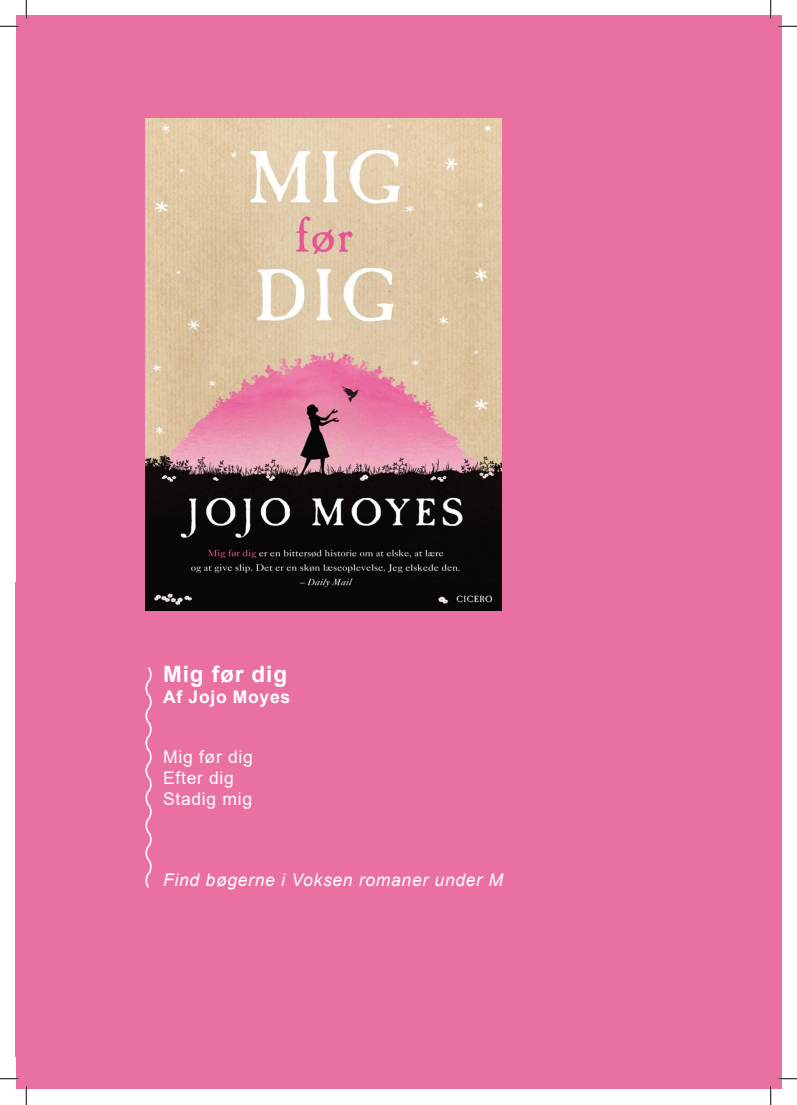
<style>
.page{position:relative;width:797px;height:1105px;background:#fff}
.page>*{position:absolute;margin:0;border:0;box-sizing:border-box;transform-origin:0 0}
.Body_Text{font:700 22.5px "Arial";letter-spacing:.04em;color:#fff}
.Body_Text-2{font:italic 17.5px "Arial";letter-spacing:.04em;color:#fff}
.Body_Text-3{font:17.5px/21px "Arial";letter-spacing:.04em;color:#fff}
.Body_Text-4{font:700 17.5px "Arial";letter-spacing:.04em;color:#fff}
</style>
<div class="page">
<div style="left:16px;top:16px;width:765px;height:1073px;background:#ea70a1"></div>
<img style="left:145px;top:119px;width:356px;height:492px">
<hr style="left:16px;top:583px;width:1px;height:474px;background:#ea70a1">
<div style="left:145px;top:648px;width:560px;height:329px;background:#ea70a1"></div>
<svg style="left:143px;top:665px;width:9px;height:225px"></svg>
<svg style="left:0;top:25px;width:19px;height:2px"></svg>
<svg style="left:778px;top:25px;width:19px;height:2px"></svg>
<svg style="left:0;top:1078px;width:19px;height:1px"></svg>
<svg style="left:778px;top:1078px;width:19px;height:1px"></svg>
<svg style="left:25px;top:0;width:2px;height:19px"></svg>
<svg style="left:25px;top:1086px;width:2px;height:19px"></svg>
<svg style="left:770px;top:0;width:1px;height:19px"></svg>
<svg style="left:770px;top:1086px;width:1px;height:19px"></svg>
<p class="Body_Text" style="left:163px;top:658px;width:125px">Mig før dig</p>
<p class="Body_Text-4" style="left:163px;top:685px;width:129px">Af Jojo Moyes</p>
<p class="Body_Text-3" style="left:163px;top:746px;width:91px">Mig før dig<br>Efter dig<br>Stadig mig</p>
<p class="Body_Text-2" style="left:163px;top:868px;width:341px">Find bøgerne i Voksen romaner under M</p>
</div>
